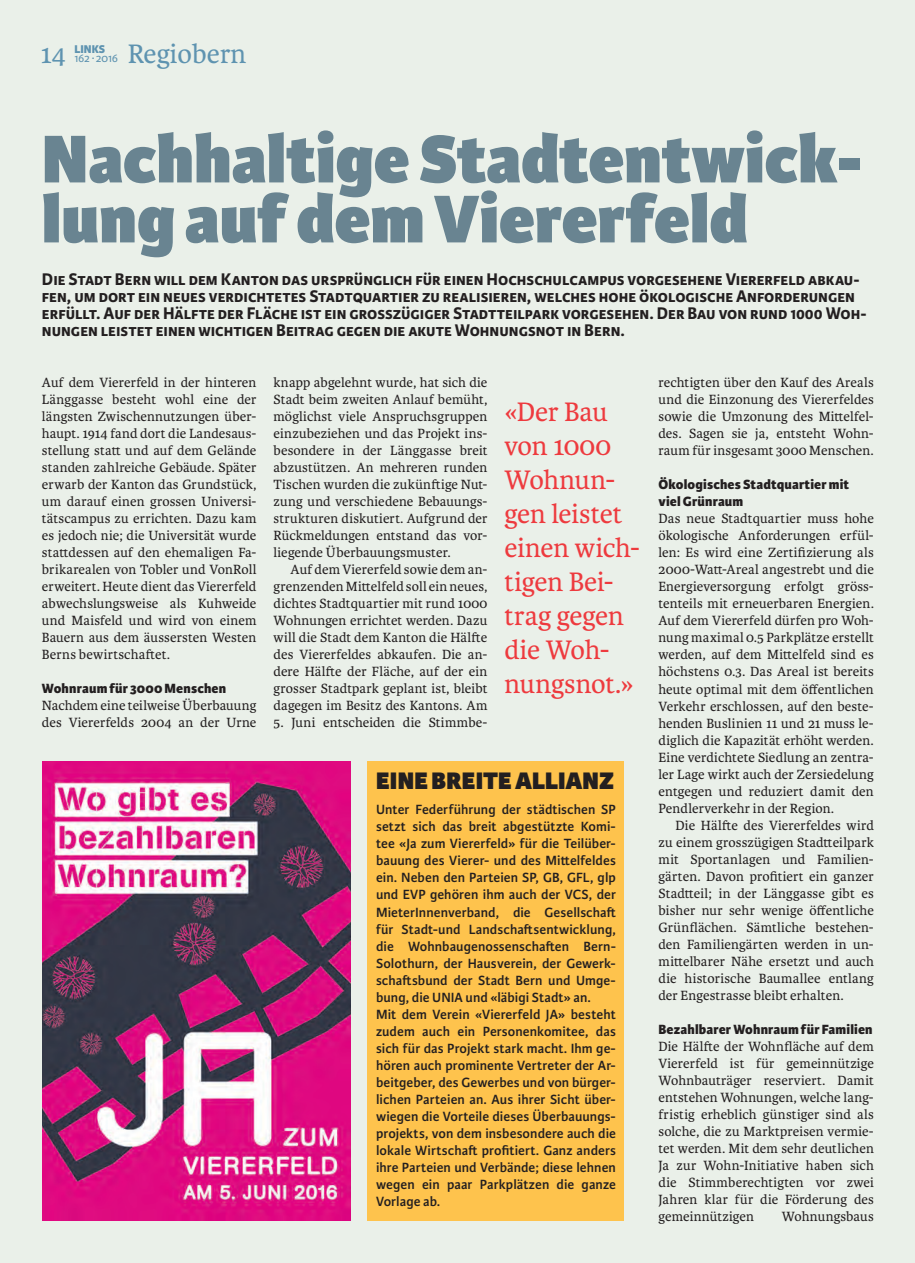
<style>
.page{position:relative;width:915px;height:1263px;background:#fff}
.page>*{position:absolute;margin:0;border:0;box-sizing:border-box;transform-origin:0 0}
.t1{font:800 72px/60px "Karmina Sans";color:#698491}
.t2{font:28.5px/34px "Karmina";letter-spacing:-.005em;color:#ee3a3e}
.t3{font:28.5px "Karmina";color:#5e93b0}
.t4{font:800 25.5px "Karmina Sans";letter-spacing:.005em;color:#231f20}
.t5{font:700 18px/17px "Karmina Sans";color:#231f20}
.t6{font:14.25px/17px "Karmina";letter-spacing:.01em;color:#231f20;text-align:justify}
.t7{font:600 14.25px/17px "Karmina Sans";letter-spacing:.005em;color:#231f20}
.t8{font:800 14.25px/17px "Karmina Sans";letter-spacing:.01em;color:#231f20}
.t9{font:12px "Karmina Sans";letter-spacing:-.04em;color:#5e93b0}
.t10{font:800 12px "Karmina Sans";color:#5e93b0}
</style>
<div class="page">
<div style="left:0;top:0;width:914px;height:1263px;background:#eaf0e9"></div>
<div style="left:367px;top:761px;width:257px;height:459px;background:#fec34d"></div>
<img style="left:43px;top:761px;width:307px;height:459px">
<p class="t9" style="left:74px;top:52px;width:45px">162 ∙ 2016</p>
<h2 class="t3" style="left:128px;top:38px;width:120px">Regiobern</h2>
<h2 class="t3" style="left:40px;top:38px;width:27px">14</h2>
<p class="t10" style="left:74px;top:43px;width:32px">LINKS</p>
<h1 class="t1" style="left:42px;top:132px;width:822px">Nachhaltige Stadtentwick&shy;lung auf dem Viererfeld</h1>
<p class="t5" style="left:42px;top:271px;width:826px">Die Stadt Bern will dem Kanton das ursprünglich für einen Hochschulcampus vorgesehene Viererfeld abkau&shy;fen, um dort ein neues verdichtetes Stadtquartier zu realisieren, welches hohe ökologische Anforderungen erfüllt. Auf der Hälfte der Fläche ist ein grosszügiger Stadtteilpark vorgesehen. Der Bau von rund 1000 Woh&shy;nungen leistet einen wichtigen Beitrag gegen die akute Wohnungsnot in Bern.</p>
<p class="t6" style="left:42px;top:374px;width:216px">Auf dem Viererfeld in der hinteren Länggasse besteht wohl eine der längsten Zwischennutzungen über&shy;haupt. 1914 fand dort die Landesaus&shy;stellung statt und auf dem Gelände standen zahlreiche Gebäude. Später erwarb der Kanton das Grundstück, um darauf einen grossen Universi&shy;tätscampus zu errichten. Dazu kam es jedoch nie; die Universität wurde stattdessen auf den ehemaligen Fa&shy;brikarealen von Tobler und VonRoll erweitert. Heute dient das Viererfeld abwechslungsweise als Kuhweide und Maisfeld und wird von einem Bauern aus dem äussersten Westen Berns bewirtschaftet.</p>
<p class="t8" style="left:42px;top:680px;width:186px">Wohnraum für 3000 Menschen</p>
<p class="t6" style="left:42px;top:697px;width:216px">Nachdem eine teilweise Überbauung des Viererfelds 2004 an der Urne</p>
<p class="t6" style="left:273px;top:374px;width:215px">knapp abgelehnt wurde, hat sich die Stadt beim zweiten Anlauf bemüht, möglichst viele Anspruchsgruppen einzubeziehen und das Projekt ins&shy;besondere in der Länggasse breit abzustützen. An mehreren runden Tischen wurden die zukünftige Nut&shy;zung und verschiedene Bebauungs&shy;strukturen diskutiert. Aufgrund der Rückmeldungen entstand das vor&shy;liegende Überbauungsmuster.</p>
<p class="t6" style="left:273px;top:561px;width:215px;text-indent:17px">Auf dem Viererfeld sowie dem an&shy;grenzenden Mittelfeld soll ein neues, dichtes Stadtquartier mit rund 1000<br>Wohnungen errichtet werden. Dazu will die Stadt dem Kanton die Hälfte des Viererfeldes abkaufen. Die an&shy;dere Hälfte der Fläche, auf der ein grosser Stadtpark geplant ist, bleibt dagegen im Besitz des Kantons. Am</p>
<p class="t6" style="left:273px;top:714px;width:215px">5. Juni entscheiden die Stimmbe-</p>
<h2 class="t2" style="left:504px;top:395px;width:137px">«Der Bau von 1000<br>Wohnun&shy;gen leistet einen wich&shy;tigen Bei&shy;trag gegen die Woh&shy;nungsnot.»</h2>
<h3 class="t4" style="left:376px;top:765px;width:240px">EINE BREITE ALLIANZ</h3>
<p class="t7" style="left:376px;top:801px;width:241px">Unter Federführung der städtischen SP setzt sich das breit abgestützte Komi&shy;tee «Ja zum Viererfeld» für die Teilüber&shy;bauung des Vierer- und des Mittelfeldes ein. Neben den Parteien SP, GB, GFL, glp und EVP gehören ihm auch der VCS, der MieterInnenverband, die Gesellschaft für Stadt-und Landschaftsentwicklung, die Wohnbaugenossenschaften Bern-Solothurn, der Hausverein, der Gewerk&shy;schaftsbund der Stadt Bern und Umge&shy;bung, die UNIA und «läbigi Stadt» an.<br>Mit dem Verein «Viererfeld JA» besteht zudem auch ein Personenkomitee, das sich für das Projekt stark macht. Ihm ge&shy;hören auch prominente Vertreter der Ar&shy;beitgeber, des Gewerbes und von bürger&shy;lichen Parteien an. Aus ihrer Sicht über&shy;wiegen die Vorteile dieses Überbauungs&shy;projekts, von dem insbesondere auch die lokale Wirtschaft profitiert. Ganz anders ihre Parteien und Verbände; diese lehnen wegen ein paar Parkplätzen die ganze Vorlage ab.</p>
<p class="t6" style="left:658px;top:374px;width:217px">rechtigten über den Kauf des Areals und die Einzonung des Viererfeldes sowie die Umzonung des Mittelfel&shy;des. Sagen sie ja, entsteht Wohn&shy;raum für insgesamt 3000 Menschen.</p>
<p class="t8" style="left:658px;top:477px;width:192px">Ökologisches Stadtquartier mit viel Grünraum</p>
<p class="t6" style="left:658px;top:510px;width:217px">Das neue Stadtquartier muss hohe ökologische Anforderungen erfül&shy;len: Es wird eine Zertifizierung als 2000-Watt-Areal angestrebt und die Energieversorgung erfolgt gröss&shy;tenteils mit erneuerbaren Energien.<br>Auf dem Viererfeld dürfen pro Woh&shy;nung maximal 0.5 Parkplätze erstellt werden, auf dem Mittelfeld sind es höchstens 0.3. Das Areal ist bereits heute optimal mit dem öffentlichen Verkehr erschlossen, auf den beste&shy;henden Buslinien 11 und 21 muss le&shy;diglich die Kapazität erhöht werden.<br>Eine verdichtete Siedlung an zentra&shy;ler Lage wirkt auch der Zersiedelung entgegen und reduziert damit den Pendlerverkehr in der Region.</p>
<p class="t6" style="left:658px;top:817px;width:217px;text-indent:17px">Die Hälfte des Viererfeldes wird zu einem grosszügigen Stadtteilpark mit Sportanlagen und Familien&shy;gärten. Davon profitiert ein ganzer Stadtteil; in der Länggasse gibt es bisher nur sehr wenige öffentliche Grünflächen. Sämtliche bestehen&shy;den Familiengärten werden in un&shy;mittelbarer Nähe ersetzt und auch die historische Baumallee entlang der Engestrasse bleibt erhalten.</p>
<p class="t8" style="left:658px;top:1021px;width:215px">Bezahlbarer Wohnraum für Familien</p>
<p class="t6" style="left:658px;top:1038px;width:217px">Die Hälfte der Wohnfläche auf dem Viererfeld ist für gemeinnützige Wohnbauträger reserviert. Damit entstehen Wohnungen, welche lang&shy;fristig erheblich günstiger sind als solche, die zu Marktpreisen vermie&shy;tet werden. Mit dem sehr deutlichen Ja zur Wohn-Initiative haben sich die Stimmberechtigten vor zwei Jahren klar für die Förderung des gemeinnützigen</p>
<p class="t6" style="left:781px;top:1208px;width:93px">Wohnungsbaus</p>
</div>
